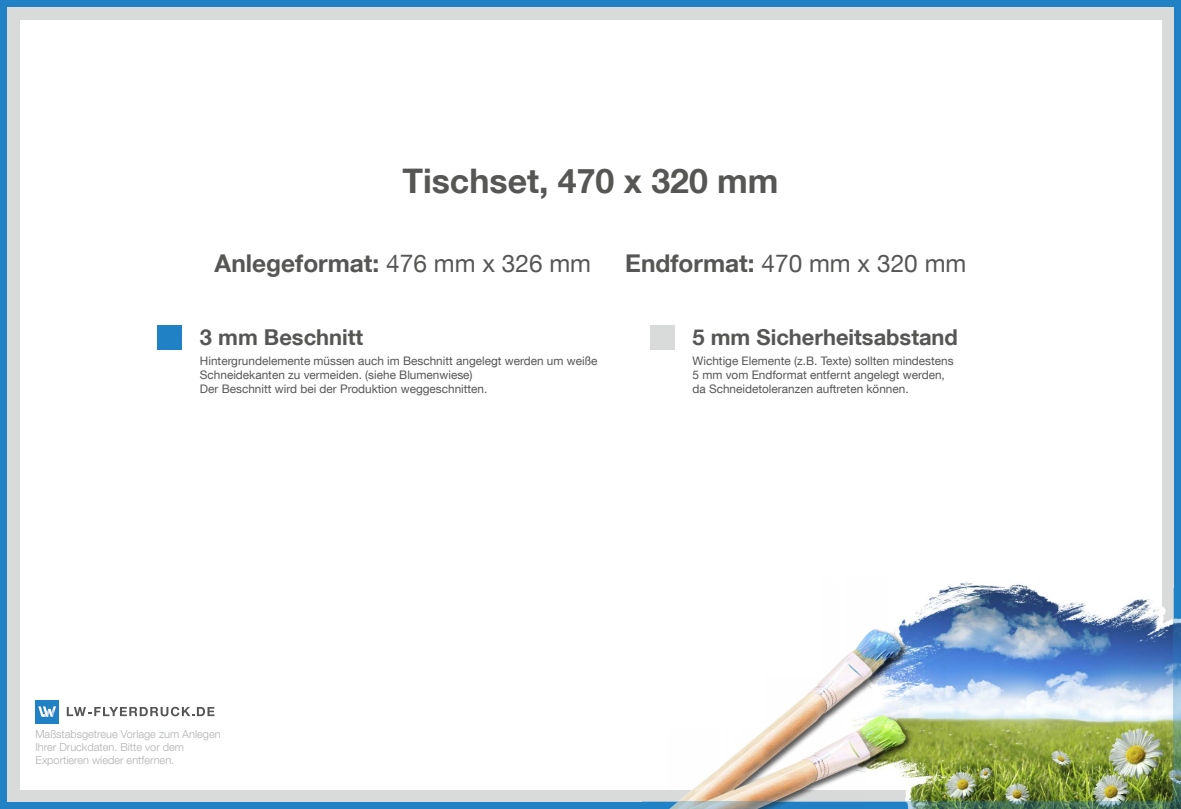
<style>
.page{position:relative;width:1181px;height:809px;background:#2081c4}
.page>*{position:absolute;margin:0;border:0;box-sizing:border-box;transform-origin:0 0}
.t1{font:700 33.86px "Helvetica Neue LT Com";color:#565655}
.t2{font:700 24.41px "Helvetica Neue LT Com";color:#565655}
.t3{font:24.41px "Helvetica Neue LT Com";color:#565655}
.t4{font:700 21.88px "Helvetica Neue LT Com";color:#565655}
.t5{font:11.81px/14.2px "Helvetica Neue LT Com";color:#565655}
.t6{font:300 11.03px/13.2px "Helvetica Neue LT Com";color:#b1b2b3}
.s1{font-weight:400}
.s2{font-weight:700}
</style>
<div class="page">
<div style="left:7px;top:7px;width:1166px;height:794px;background:#d9dada"></div>
<div style="left:20px;top:20px;width:1141px;height:769px;background:#fff"></div>
<img style="left:664px;top:575px;width:510px;height:226px">
<svg style="left:1173px;top:587px;width:8px;height:214px;background:#5f91a4"></svg>
<svg style="left:642px;top:801px;width:539px;height:8px"></svg>
<div style="left:157px;top:325px;width:25px;height:25px;background:#2081c4"></div>
<div style="left:650px;top:325px;width:24px;height:25px;background:#d9dada"></div>
<svg style="left:67px;top:706px;width:147px;height:10px"></svg>
<div style="left:35px;top:699px;width:24px;height:24px;background:#2081c4"></div>
<svg style="left:38px;top:706px;width:18px;height:10px"></svg>
<p class="t1" style="left:402px;top:159px;width:378px">Tischset, 470 x 320 mm</p>
<p class="t2" style="left:215px;top:247px;width:378px">Anlegeformat: <span class="s1">476 mm x 326 mm</span></p>
<p class="t3" style="left:625px;top:248px;width:343px"><span class="s2">Endformat:</span> 470 mm x 320 mm</p>
<p class="t4" style="left:200px;top:323px;width:165px">3 mm Beschnitt</p>
<p class="t5" style="left:200px;top:353px;width:399px">Hintergrundelemente müssen auch im Beschnitt angelegt werden um weiße<br>Schneidekanten zu vermeiden. (siehe Blumenwiese)<br>Der Beschnitt wird bei der Produktion weggeschnitten.</p>
<p class="t4" style="left:692px;top:323px;width:267px">5 mm Sicherheitsabstand</p>
<p class="t5" style="left:692px;top:353px;width:263px">Wichtige Elemente (z.B. Texte) sollten mindestens<br>5 mm vom Endformat entfernt angelegt werden, da Schneidetoleranzen auftreten können.</p>
<p class="t6" style="left:35px;top:727px;width:187px">Maßstabsgetreue Vorlage zum Anlegen<br>Ihrer Druckdaten. Bitte vor dem</p>
<p class="t6" style="left:35px;top:753px;width:140px">Exportieren wieder entfernen.</p>
</div>
